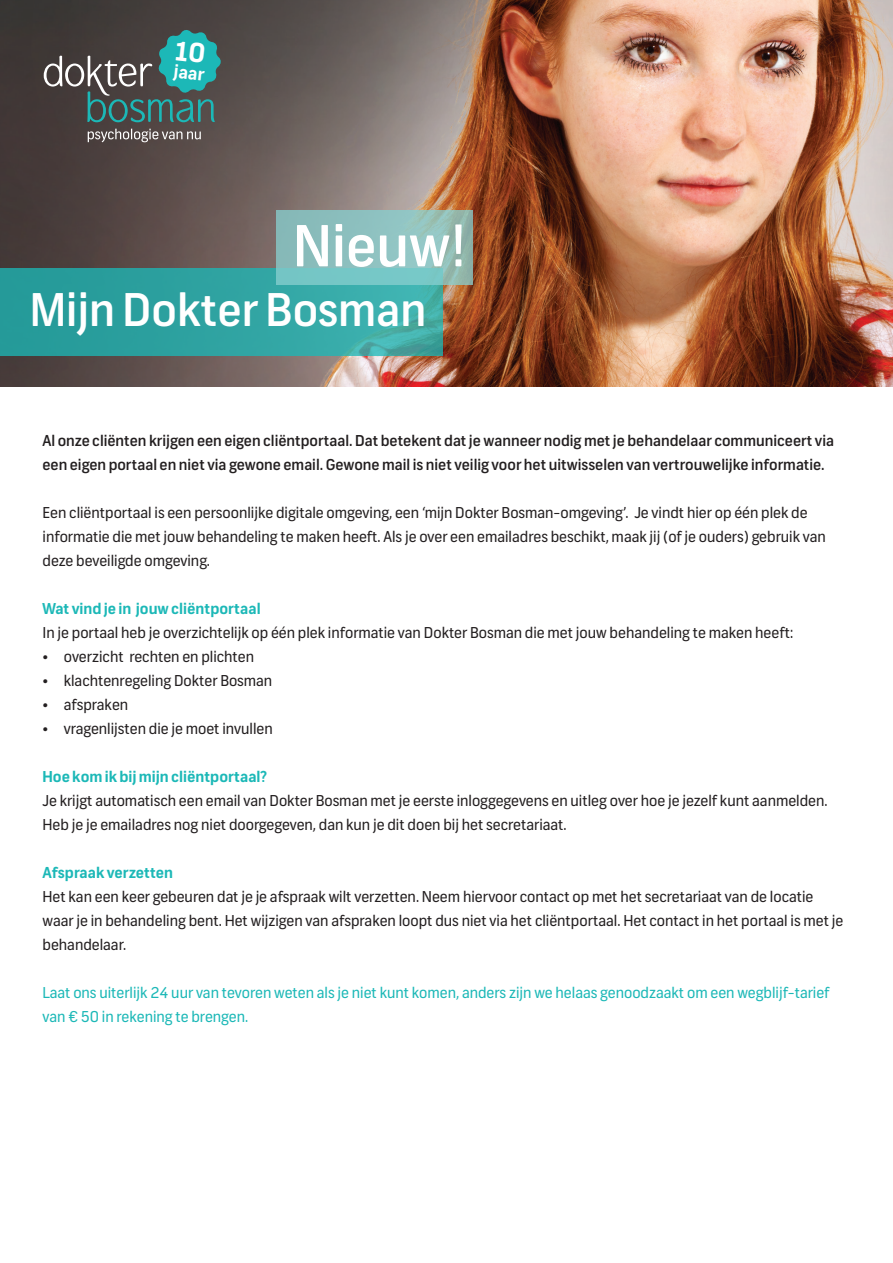
<style>
.page{position:relative;width:893px;height:1263px;background:#fff}
.page>*{position:absolute;margin:0;border:0;box-sizing:border-box;transform-origin:0 0}
.t1{font:500 56.4px "Frank";color:#fff}
.t2{font:500 45px "Frank";color:#fff}
.t3{font:700 17.4px "Frank";color:#fff}
.t4{font:15px/24px "Frank";color:#231f20}
.t5{font:500 15px/24px "Frank";color:#231f20}
.t6{font:15px/24px "Frank";color:#1cb8b7}
.t7{font:700 15px "Frank";color:#1cb8b7}
</style>
<div class="page">
<img style="left:0;top:0;width:893px;height:387px">
<svg style="left:88px;top:129px;width:113px;height:13px"></svg>
<svg style="left:0;top:268px;width:442px;height:88px;background:#30a3a1"></svg>
<svg style="left:276px;top:211px;width:197px;height:74px;background:#89c0bd"></svg>
<svg style="left:44px;top:29px;width:178px;height:93px;background:#476463"></svg>
<p class="t3" style="left:175px;top:61px;width:32px;rotate:6deg">jaar</p>
<p class="t1" style="left:293px;top:212px;width:175px">Nieuw!</p>
<p class="t2" style="left:30px;top:283px;width:398px">Mijn Dokter Bosman</p>
<p class="t5" style="left:43px;top:429px;width:793px">Al onze cliënten krijgen een eigen cliëntportaal. Dat betekent dat je wanneer nodig met je behandelaar communiceert via een eigen portaal en niet via gewone email. Gewone mail is niet veilig voor het uitwisselen van vertrouwelijke informatie.</p>
<p class="t4" style="left:43px;top:501px;width:785px">Een cliëntportaal is een persoonlijke digitale omgeving, een ‘mijn Dokter Bosman-omgeving’. Je vindt hier op één plek de informatie die met jouw behandeling te maken heeft. Als je over een emailadres beschikt, maak jij (of je ouders) gebruik van deze beveiligde omgeving.</p>
<p class="t7" style="left:43px;top:599px;width:220px">Wat vind je in jouw cliëntportaal</p>
<p class="t4" style="left:43px;top:621px;width:752px">In je portaal heb je overzichtelijk op één plek informatie van Dokter Bosman die met jouw behandeling te maken heeft:</p>
<p class="t4" style="left:43px;top:645px;width:213px">• overzicht rechten en plichten</p>
<p class="t4" style="left:43px;top:669px;width:231px">• klachtenregeling Dokter Bosman</p>
<p class="t4" style="left:43px;top:693px;width:87px">• afspraken</p>
<p class="t4" style="left:43px;top:717px;width:232px">• vragenlijsten die je moet invullen</p>
<p class="t7" style="left:43px;top:767px;width:226px">Hoe kom ik bij mijn cliëntportaal?</p>
<p class="t4" style="left:43px;top:789px;width:787px">Je krijgt automatisch een email van Dokter Bosman met je eerste inloggegevens en uitleg over hoe je jezelf kunt aanmelden.<br>Heb je je emailadres nog niet doorgegeven, dan kun je dit doen bij het secretariaat.</p>
<p class="t7" style="left:43px;top:863px;width:132px">Afspraak verzetten</p>
<p class="t4" style="left:43px;top:885px;width:802px">Het kan een keer gebeuren dat je je afspraak wilt verzetten. Neem hiervoor contact op met het secretariaat van de locatie waar je in behandeling bent. Het wijzigen van afspraken loopt dus niet via het cliëntportaal. Het contact in het portaal is met je behandelaar.</p>
<p class="t6" style="left:43px;top:981px;width:789px">Laat ons uiterlijk 24 uur van tevoren weten als je niet kunt komen, anders zijn we helaas genoodzaakt om een wegblijf-tarief van € 50 in rekening te brengen.</p>
</div>
